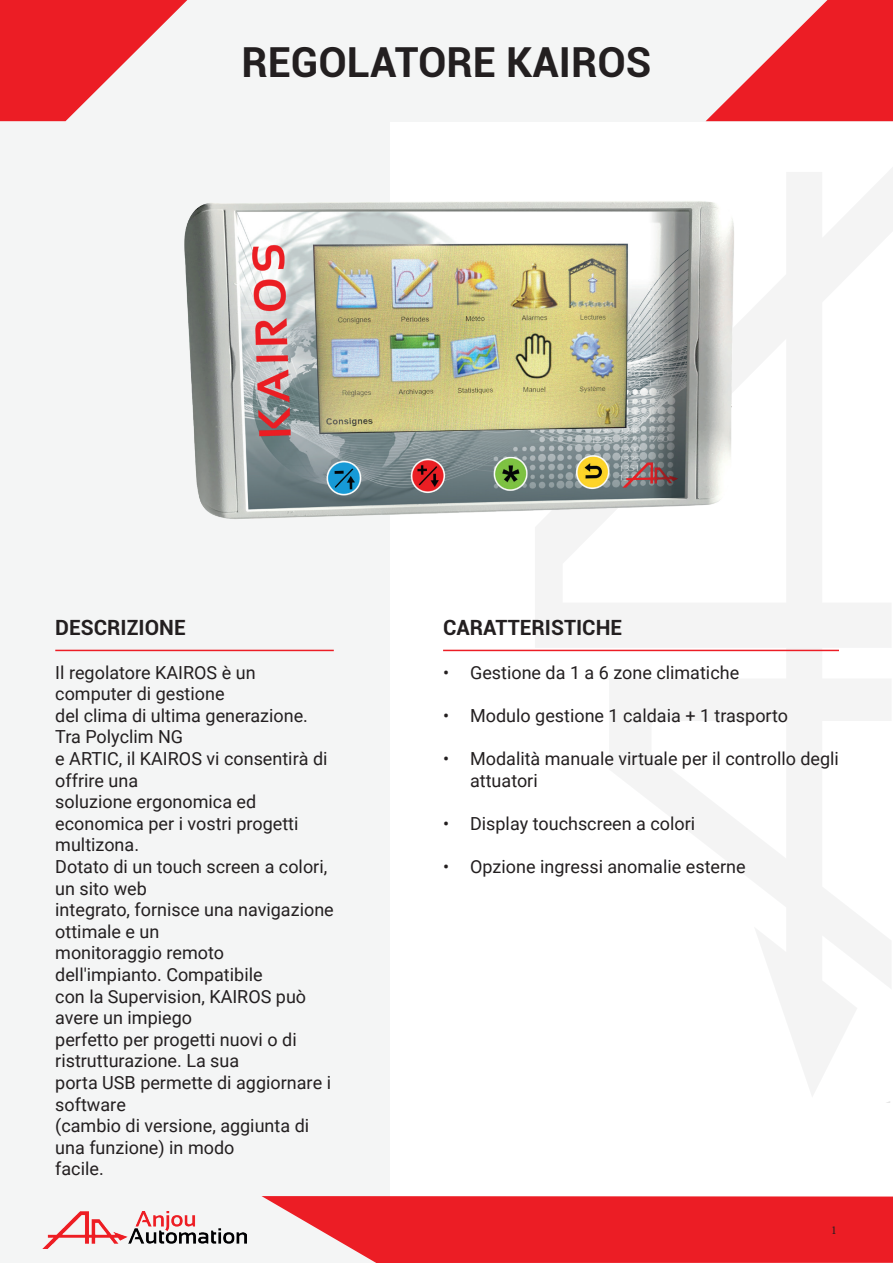
<style>
.page{position:relative;width:893px;height:1263px;background:#fff}
.page>*{position:absolute;margin:0;border:0;box-sizing:border-box;transform-origin:0 0}
.t1{font:700 41.4px "Roboto";color:#231f20}
.t2{font:700 21px "Roboto";color:#231f20}
.t3{font:18px/21.6px "Roboto";color:#231f20}
.t4{font:12px "Minion Pro";color:#231f20}
</style>
<div class="page">
<div style="left:0;top:0;width:389px;height:1263px;background:#f4f5f5"></div>
<div style="left:0;top:0;width:893px;height:121px;background:#f4f5f5"></div>
<svg style="left:0;top:0;width:187px;height:121px"></svg>
<svg style="left:706px;top:0;width:187px;height:121px"></svg>
<div style="left:323px;top:1196px;width:570px;height:67px;background:#ec1d25"></div>
<svg style="left:535px;top:168px;width:358px;height:928px"></svg>
<hr style="left:55px;top:650px;width:279px;height:1px;background:#ec1d25">
<hr style="left:443px;top:650px;width:396px;height:1px;background:#ec1d25">
<img style="left:180px;top:1215px;width:63px;height:29px">
<img style="left:184px;top:140px;width:578px;height:474px">
<svg style="left:243px;top:1196px;width:80px;height:48px"></svg>
<svg style="left:42px;top:1211px;width:138px;height:38px"></svg>
<h1 class="t1" style="left:241px;top:33px;width:412px">REGOLATORE KAIROS</h1>
<p class="t2" style="left:55px;top:613px;width:132px">DESCRIZIONE</p>
<p class="t2" style="left:443px;top:613px;width:181px">CARATTERISTICHE</p>
<p class="t3" style="left:55px;top:661px;width:280px">Il regolatore KAIROS è un computer di gestione<br>del clima di ultima generazione.<br>Tra Polyclim NG<br>e ARTIC, il KAIROS vi consentirà di offrire una<br>soluzione ergonomica ed economica per i vostri progetti multizona.<br>Dotato di un touch screen a colori, un sito web<br>integrato, fornisce una navigazione ottimale e un<br>monitoraggio remoto dell'impianto. Compatibile<br>con la Supervision, KAIROS può avere un impiego<br>perfetto per progetti nuovi o di ristrutturazione. La sua<br>porta USB permette di aggiornare i software<br>(cambio di versione, aggiunta di una funzione) in modo<br>facile.</p>
<p class="t3" style="left:443px;top:661px;width:298px">• Gestione da 1 a 6 zone climatiche</p>
<p class="t3" style="left:443px;top:704px;width:346px">• Modulo gestione 1 caldaia + 1 trasporto</p>
<p class="t3" style="left:470px;top:747px;width:370px;text-indent:-27px">• Modalità manuale virtuale per il controllo degli attuatori</p>
<p class="t3" style="left:443px;top:812px;width:254px">• Display touchscreen a colori</p>
<p class="t3" style="left:443px;top:855px;width:304px">• Opzione ingressi anomalie esterne</p>
<p class="t4" style="left:831px;top:1222px;width:7px">1</p>
</div>
